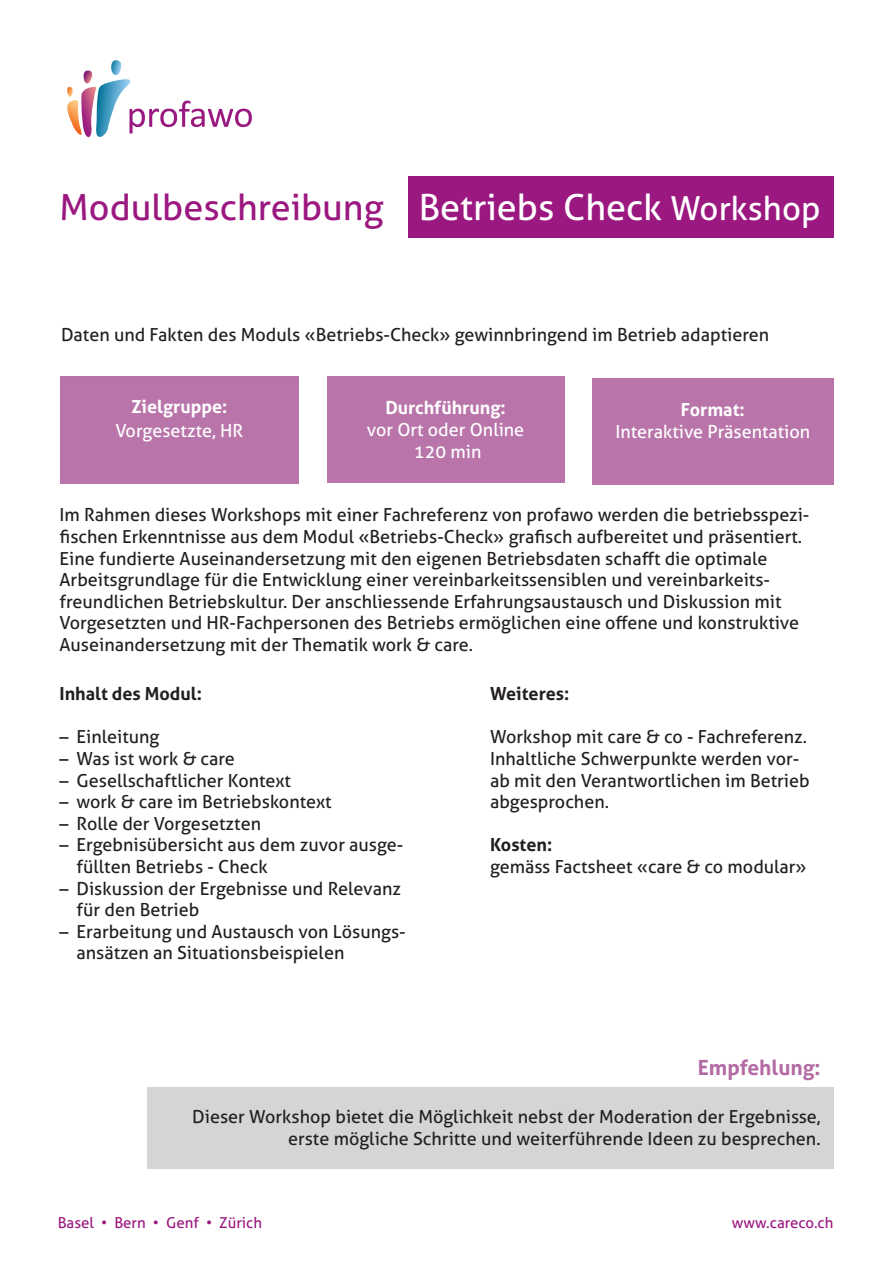
<style>
.page{position:relative;width:893px;height:1263px;background:#fff}
.page>*{position:absolute;margin:0;border:0;box-sizing:border-box;transform-origin:0 0}
.Schrift_Boxen{font:36px "Aller";color:#fff}
.Absatzformat_1{font:36px "Aller";color:#9b1880}
.t1{font:700 21px "Aller";color:#b46aa3}
.t2{font:18px/21.6px "Aller";color:#231f20}
.t3{font:18px/21.6px "Aller";color:#fff;text-align:center}
.t4{font:700 18px "Aller";color:#231f20}
.t5{font:700 18px "Aller";color:#fff}
.t6{font:15px "Aller";color:#9b1880}
.s1{font-size:33px}
</style>
<div class="page">
<svg style="left:131px;top:101px;width:121px;height:33px"></svg>
<img style="left:111px;top:60px;width:11px;height:15px">
<img style="left:96px;top:79px;width:35px;height:58px">
<svg style="left:83px;top:71px;width:10px;height:12px"></svg>
<img style="left:81px;top:87px;width:15px;height:50px">
<svg style="left:67px;top:87px;width:6px;height:10px"></svg>
<img style="left:67px;top:100px;width:15px;height:35px">
<div style="left:408px;top:176px;width:425px;height:61px;background:#9b1880"></div>
<div style="left:147px;top:1086px;width:686px;height:82px;background:#d4d5d7"></div>
<div style="left:327px;top:376px;width:237px;height:107px;background:#b975aa"></div>
<div style="left:60px;top:377px;width:238px;height:107px;background:#b975aa"></div>
<div style="left:592px;top:378px;width:241px;height:107px;background:#b975aa"></div>
<p class="Absatzformat_1" style="left:60px;top:185px;width:326px">Modulbeschreibung</p>
<p class="Schrift_Boxen" style="left:419px;top:185px;width:403px">Betriebs Check <span class="s1">Workshop</span></p>
<p class="t2" style="left:61px;top:324px;width:710px">Daten und Fakten des Moduls «Betriebs-Check» gewinnbringend im Betrieb adaptieren</p>
<p class="t5" style="left:131px;top:395px;width:98px">Zielgruppe:</p>
<p class="t3" style="left:115px;top:420px;width:129px">Vorgesetzte, HR</p>
<p class="t5" style="left:385px;top:397px;width:122px">Durchführung:</p>
<p class="t3" style="left:367px;top:419px;width:159px">vor Ort oder Online<br>120 min</p>
<p class="t5" style="left:681px;top:399px;width:65px">Format:</p>
<p class="t3" style="left:615px;top:421px;width:196px">Interaktive Präsentation</p>
<p class="t2" style="left:60px;top:504px;width:751px">Im Rahmen dieses Workshops mit einer Fachreferenz von profawo werden die betriebsspezi&shy;fischen Erkenntnisse aus dem Modul «Betriebs-Check» grafisch aufbereitet und präsentiert.<br>Eine fundierte Auseinandersetzung mit den eigenen Betriebsdaten schafft die optimale Arbeitsgrundlage für die Entwicklung einer vereinbarkeitssensiblen und vereinbarkeits&shy;freundlichen Betriebskultur. Der anschliessende Erfahrungsaustausch und Diskussion mit Vorgesetzten und HR-Fachpersonen des Betriebs ermöglichen eine offene und konstruktive Auseinandersetzung mit der Thematik work &amp; care.</p>
<p class="t4" style="left:60px;top:683px;width:144px">Inhalt des Modul:</p>
<p class="t2" style="left:60px;top:726px;width:101px">– Einleitung</p>
<p class="t2" style="left:60px;top:748px;width:177px">– Was ist work &amp; care</p>
<p class="t2" style="left:60px;top:769px;width:233px">– Gesellschaftlicher Kontext</p>
<p class="t2" style="left:60px;top:791px;width:274px">– work &amp; care im Betriebskontext</p>
<p class="t2" style="left:60px;top:812px;width:203px">– Rolle der Vorgesetzten</p>
<p class="t2" style="left:77px;top:834px;width:328px;text-indent:-17px">– Ergebnisübersicht aus dem zuvor ausge&shy;füllten Betriebs - Check</p>
<p class="t2" style="left:77px;top:877px;width:326px;text-indent:-17px">– Diskussion der Ergebnisse und Relevanz für den Betrieb</p>
<p class="t2" style="left:77px;top:920px;width:331px;text-indent:-17px">– Erarbeitung und Austausch von Lösungs&shy;ansätzen an Situationsbeispielen</p>
<p class="t4" style="left:490px;top:683px;width:81px">Weiteres:</p>
<p class="t2" style="left:490px;top:726px;width:321px">Workshop mit care &amp; co - Fachreferenz.<br>Inhaltliche Schwerpunkte werden vor&shy;ab mit den Verantwortlichen im Betrieb abgesprochen.</p>
<p class="t4" style="left:490px;top:834px;width:64px">Kosten:</p>
<p class="t2" style="left:490px;top:856px;width:318px">gemäss Factsheet «care &amp; co modular»</p>
<p class="t1" style="left:698px;top:1055px;width:124px">Empfehlung:</p>
<p class="t2" style="left:192px;top:1106px;width:630px;text-align:right">Dieser Workshop bietet die Möglichkeit nebst der Moderation der Ergebnisse, erste mögliche Schritte und weiterführende Ideen zu besprechen.</p>
<p class="t6" style="left:58px;top:1214px;width:206px">Basel • Bern • Genf • Zürich</p>
<p class="t6" style="left:732px;top:1214px;width:103px">www.careco.ch</p>
</div>
